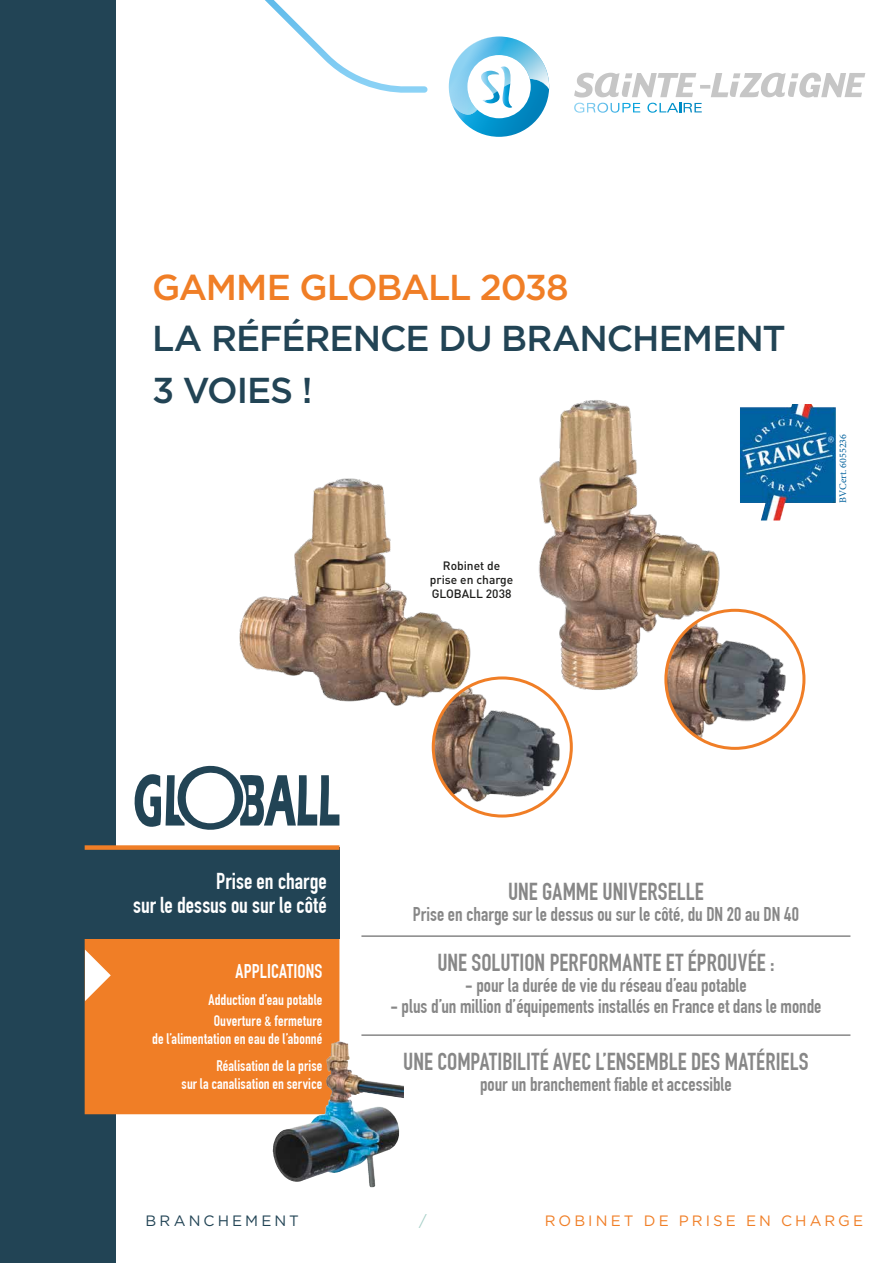
<style>
.page{position:relative;width:893px;height:1263px;background:#fff}
.page>*{position:absolute;margin:0;border:0;box-sizing:border-box;transform-origin:0 0}
.t1{font:500 36px/51.4px "Gotham";letter-spacing:-.025em;color:#245}
.t2{font:500 36px "Gotham";letter-spacing:-.035em;color:#f07e26}
.t3{font:700 24px "DIN Condensed";color:#878787}
.t4{font:700 22.5px/24px "DIN Condensed";color:#fff;text-align:right}
.t5{font:700 19.5px "DIN Condensed";color:#878787}
.t6{font:700 19.5px "DIN Condensed";color:#fff}
.t7{font:700 15px/21px "DIN Condensed";letter-spacing:.01em;color:#fff;text-align:center}
.t8{font:15px "Gotham";letter-spacing:.205em;color:#f07e26}
.t9{font:15px "Gotham";letter-spacing:.205em;color:#245}
.t10{font:15px "Gotham";color:#a6cfc7}
.t11{font:500 12px/14.2px "DIN";color:#1d1d1b;text-align:center}
.t12{font:10.05px "Minion Pro";color:#00619d}
</style>
<div class="page">
<div style="left:0;top:0;width:116px;height:1263px;background:#245"></div>
<svg style="left:449px;top:36px;width:101px;height:101px"></svg>
<svg style="left:574px;top:73px;width:291px;height:40px"></svg>
<svg style="left:265px;top:0;width:162px;height:93px"></svg>
<hr style="left:361px;top:935px;width:489px;height:2px;background:#878787">
<hr style="left:361px;top:1034px;width:489px;height:2px;background:#878787">
<img style="left:538px;top:400px;width:202px;height:290px">
<img style="left:239px;top:478px;width:232px;height:228px">
<img style="left:740px;top:404px;width:96px;height:116px">
<div style="left:85px;top:847px;width:254px;height:92px;background:#245"></div>
<div style="left:85px;top:845px;width:254px;height:5px;background:#f07e26"></div>
<div style="left:85px;top:939px;width:254px;height:175px;background:#f07e26"></div>
<img style="left:666px;top:610px;width:133px;height:138px">
<div style="left:664px;top:609px;width:141px;height:141px;border:3px solid #f07e26;border-radius:50%"></div>
<img style="left:433px;top:678px;width:137px;height:136px">
<div style="left:432px;top:676px;width:141px;height:141px;border:3px solid #f07e26;border-radius:50%"></div>
<svg style="left:134px;top:765px;width:205px;height:65px"></svg>
<img style="left:277px;top:1041px;width:63px;height:94px">
<h1 class="t2" style="left:152px;top:264px;width:418px">GAMME GLOBALL 2038</h1>
<h1 class="t1" style="left:152px;top:312px;width:635px">LA RÉFÉRENCE DU BRANCHEMENT<br>3 VOIES !</h1>
<p class="t11" style="left:430px;top:558px;width:85px">Robinet de prise en charge<br>GLOBALL 2038</p>
<p class="t12" style="left:836px;top:503px;width:70px;rotate:-90deg">BVCert. 6055236</p>
<p class="t4" style="left:133px;top:869px;width:195px">Prise en charge<br>sur le dessus ou sur le côté</p>
<p class="t6" style="left:236px;top:960px;width:17px">Applications</p>
<p class="t7" style="left:208px;top:989px;width:116px">Adduction d’eau potable<br>Ouverture &amp; fermeture</p>
<p class="t7" style="left:152px;top:1025px;width:172px;line-height:27px;text-align:right">de l’alimentation en eau de l’abonné<br>Réalisation de la prise</p>
<p class="t7" style="left:182px;top:1073px;width:142px">sur la canalisation en service</p>
<p class="t3" style="left:508px;top:878px;width:47px">Une gamme</p>
<p class="t3" style="left:603px;top:878px;width:11px">universelle</p>
<p class="t5" style="left:413px;top:903px;width:388px">Prise en charge sur le dessus ou sur le côté, du DN 20 au DN 40</p>
<p class="t3" style="left:437px;top:948px;width:45px">Une solution</p>
<p class="t3" style="left:550px;top:948px;width:11px">performante</p>
<p class="t3" style="left:666px;top:948px;width:43px">et éprouv</p>
<p class="t3" style="left:748px;top:948px;width:28px">ée :</p>
<p class="t5" style="left:465px;top:974px;width:283px">- pour la durée de vie du réseau d’eau potable</p>
<p class="t5" style="left:390px;top:995px;width:433px">- plus d’un million d’équipements installés en France et dans le monde</p>
<p class="t3" style="left:403px;top:1047px;width:45px">Une compati</p>
<p class="t3" style="left:502px;top:1047px;width:62px">bilité avec</p>
<p class="t3" style="left:596px;top:1047px;width:23px">l’ensem</p>
<p class="t3" style="left:659px;top:1047px;width:116px">bledes matériels</p>
<p class="t5" style="left:480px;top:1073px;width:253px">pour un branchement fiable et accessible</p>
<p class="t9" style="left:146px;top:1211px;width:155px">BRANCHEMENT</p>
<p class="t10" style="left:419px;top:1211px;width:9px">/</p>
<p class="t8" style="left:545px;top:1211px;width:320px">ROBINET DE PRISE EN CHARGE</p>
</div>
